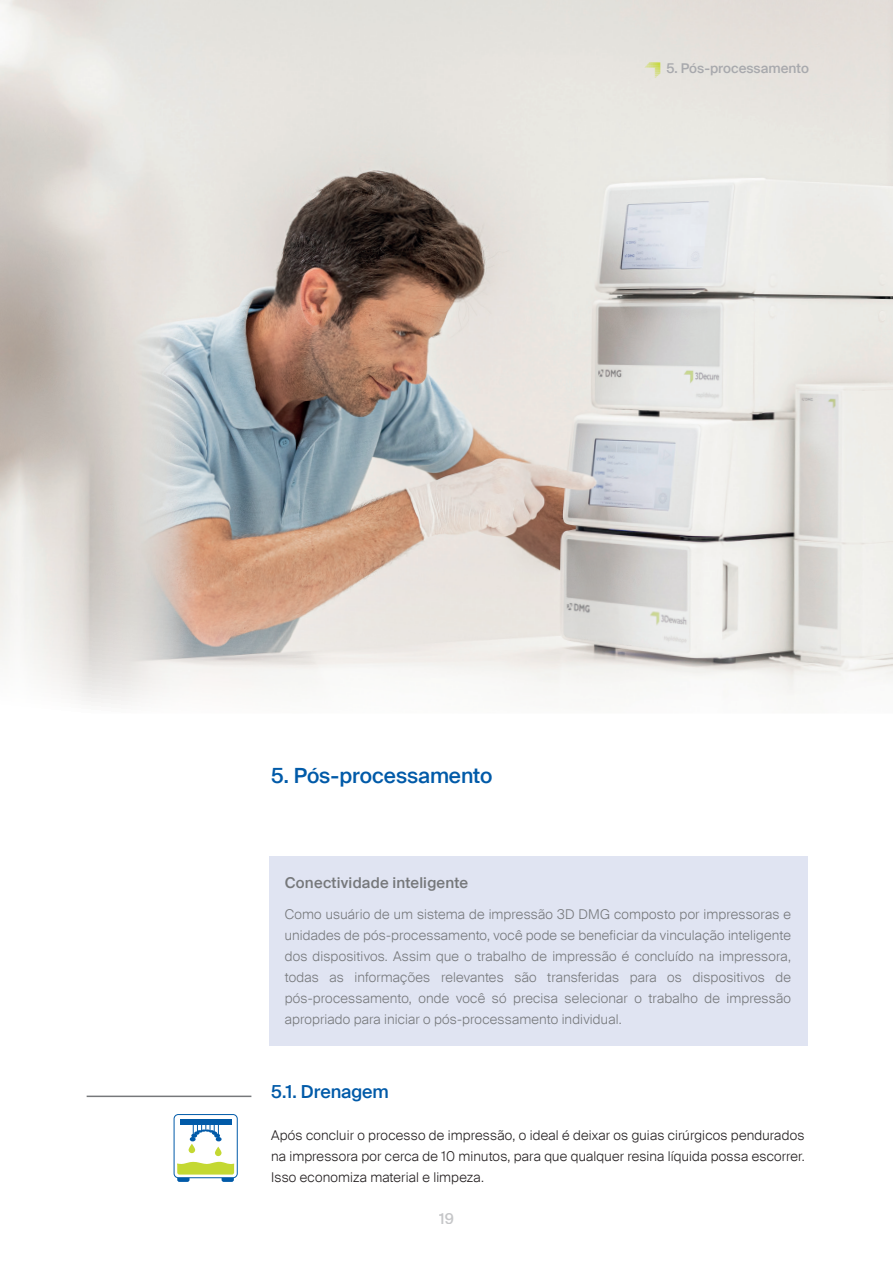
<style>
.page{position:relative;width:893px;height:1263px;background:#fff}
.page>*{position:absolute;margin:0;border:0;box-sizing:border-box;transform-origin:0 0}
.t1{font:500 21px "Suisse Intl";letter-spacing:-.005em;color:#015aa8}
.t2{font:500 18px "Suisse Intl";letter-spacing:-.005em;color:#015aa8}
.t3{font:500 15px "Suisse Intl";letter-spacing:.015em;color:#76787b}
.t4{font:500 15px "Suisse Intl";color:#c5c6c8}
.t5{font:300 13.5px/21px "Suisse Intl";letter-spacing:.015em;color:#76787b;text-align:justify}
.t6{font:300 13.5px/21px "Suisse Intl";letter-spacing:.015em;color:#231f20;text-align:justify}
.t7{font:500 13.5px "Suisse Intl";color:#a8a9ad}
.s1{color:#c4d832}
</style>
<div class="page">
<img style="left:0;top:0;width:893px;height:705px">
<div style="left:177px;top:1174px;width:13px;height:8px;background:#015aa8;border-radius:2px"></div>
<div style="left:222px;top:1174px;width:12px;height:8px;background:#015aa8;border-radius:2px"></div>
<div style="left:174px;top:1114px;width:63px;height:64px;background:#fff;border-radius:4px"></div>
<div style="left:174px;top:1114px;width:64px;height:64px;border:1px solid #015aa8;border-radius:4px"></div>
<svg style="left:177px;top:1161px;width:57px;height:13px"></svg>
<div style="left:189px;top:1144px;width:6px;height:9px;background:#c4d832;border-radius:3px"></div>
<svg style="left:215px;top:1147px;width:7px;height:9px"></svg>
<div style="left:180px;top:1119px;width:51px;height:6px;background:#015aa8"></div>
<svg style="left:190px;top:1125px;width:32px;height:16px"></svg>
<div style="left:270px;top:856px;width:538px;height:189px;background:#e0e4f2"></div>
<hr style="left:87px;top:1095px;width:164px;height:2px;background:#76787b">
<p class="t7" style="left:644px;top:61px;width:166px"><span class="s1">•</span> 5. Pós-processamento</p>
<h1 class="t1" style="left:271px;top:763px;width:223px">5. Pós-processamento</h1>
<p class="t3" style="left:285px;top:874px;width:185px">Conectividade inteligente</p>
<p class="t5" style="left:285px;top:904px;width:508px">Como usuário de um sistema de impressão 3D DMG composto por impressoras e unidades de pós-processamento, você pode se beneficiar da vinculação inteligente dos dispositivos. Assim que o trabalho de impressão é concluído na impressora, todas as informações relevantes são transferidas para os dispositivos de pós-processamento, onde você só precisa selecionar o trabalho de impressão apropriado para iniciar o pós-processamento individual.</p>
<h2 class="t2" style="left:271px;top:1081px;width:119px">5.1. Drenagem</h2>
<p class="t6" style="left:271px;top:1124px;width:535px">Após concluir o processo de impressão, o ideal é deixar os guias cirúrgicos pendurados na impressora por cerca de 10 minutos, para que qualquer resina líquida possa escorrer.<br>Isso economiza material e limpeza.</p>
<p class="t4" style="left:439px;top:1210px;width:16px">19</p>
</div>
